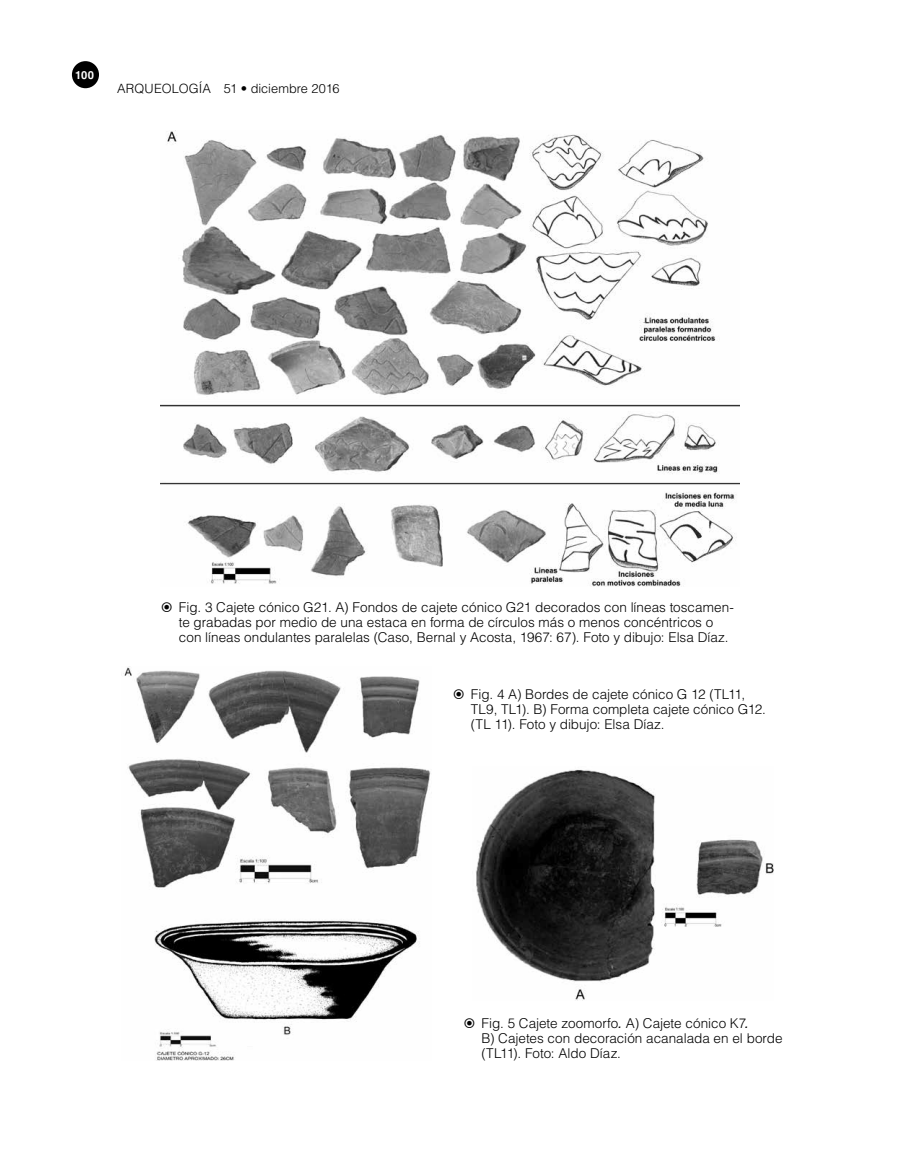
<style>
.page{position:relative;width:900px;height:1170px;background:#fff}
.page>*{position:absolute;margin:0;border:0;box-sizing:border-box;transform-origin:0 0}
.t1{font:300 13.5px/15px "Helvetica LT Std";color:#000}
.t2{font:300 12.75px "Helvetica LT Std";color:#000}
.t3{font:700 11.1px "Helvetica LT Std";color:#fff}
.s1{font-weight:400;font-style:italic}
</style>
<div class="page">
<div style="left:72px;top:61px;width:27px;height:27px;background:#000;border-radius:50%"></div>
<img style="left:161px;top:130px;width:578px;height:456px">
<img style="left:123px;top:667px;width:308px;height:393px">
<img style="left:476px;top:769px;width:298px;height:232px">
<p class="t3" style="left:75px;top:68px;width:20px">100</p>
<p class="t2" style="left:117px;top:81px;width:224px">ARQUEOLOGÍA 51 • diciembre 2016</p>
<p class="t1" style="left:179px;top:599px;width:557px">Fig. 3 Cajete cónico G21. A) Fondos de cajete cónico G21 decorados con líneas toscamen&shy;te grabadas por medio de una estaca en forma de círculos más o menos concéntricos o con líneas ondulantes paralelas (Caso, Bernal y Acosta, 1967: 67). Foto y dibujo: Elsa Díaz.</p>
<p class="t1" style="left:471px;top:687px;width:297px">Fig. 4 A) Bordes de cajete cónico G 12 (TL11,<br>TL9, TL1). B) Forma completa cajete cónico G12. (TL 11). Foto y dibujo: Elsa Díaz.</p>
<p class="t1" style="left:481px;top:1016px;width:303px">Fig. 5 Cajete zoomorfo<span class="s1">.</span> A) Cajete cónico K7<span class="s1">.<br></span>B) Cajetes con decoración acanalada en el borde (TL11). Foto: Aldo Díaz.</p>
</div>
